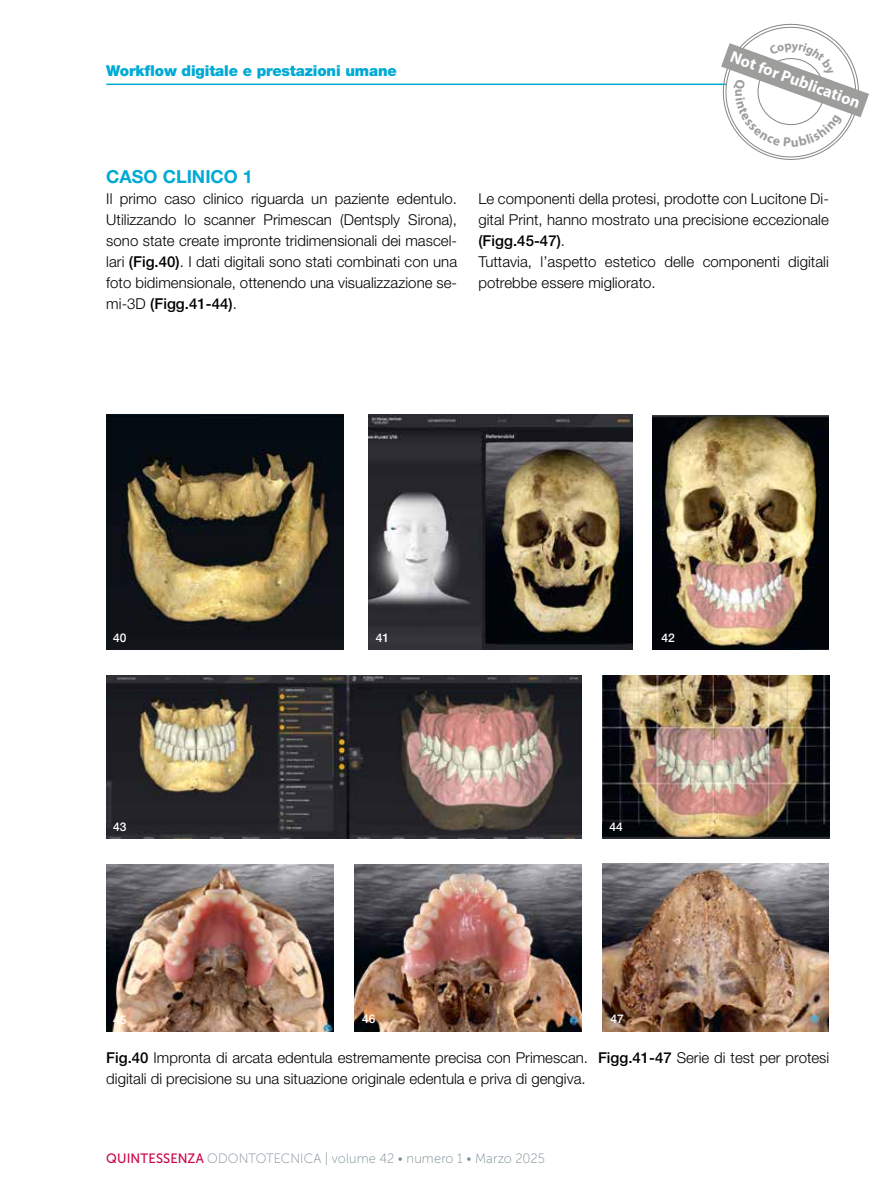
<style>
.page{position:relative;width:893px;height:1191px;background:#fff}
.page>*{position:absolute;margin:0;border:0;box-sizing:border-box;transform-origin:0 0}
.t1{font:700 18px "Helvetica Neue LT Std";color:#00aad5}
.t2{font:700 16.35px "Myriad Pro";color:#fff}
.t3{font:300 15px/21px "Helvetica Neue LT Std";letter-spacing:.005em;color:#000}
.t4{font:900 15px "Helvetica Neue LT Std";letter-spacing:-.01em;color:#00aad5}
.t5{font:13.5px "Museo Sans 100";letter-spacing:.01em;color:#7a8c94;scale:.96 1}
.t6{font:500 12px "Helvetica Neue LT Std";color:#fff}
.s1{font-weight:500}
.s2{font-family:"Museo Sans 500";color:#cb0147}
</style>
<div class="page">
<hr style="left:106px;top:84px;width:723px;height:1px;background:#00aad5">
<img style="left:106px;top:415px;width:238px;height:234px">
<img style="left:369px;top:415px;width:263px;height:234px">
<img style="left:106px;top:675px;width:475px;height:163px">
<img style="left:106px;top:864px;width:227px;height:167px">
<img style="left:653px;top:415px;width:176px;height:234px">
<img style="left:602px;top:675px;width:227px;height:163px">
<img style="left:354px;top:864px;width:227px;height:167px">
<img style="left:602px;top:863px;width:227px;height:168px">
<svg style="left:715px;top:23px;width:154px;height:137px"></svg>
<p class="t4" style="left:106px;top:62px;width:292px">Workflow digitale e prestazioni umane</p>
<p class="t2" style="left:734px;top:46px;width:139px;rotate:20deg">Not for Publication</p>
<p class="t1" style="left:106px;top:165px;width:148px">CASO CLINICO 1</p>
<p class="t3" style="left:106px;top:188px;width:352px;text-align:justify">Il primo caso clinico riguarda un paziente edentulo.<br>Utilizzando lo scanner Primescan (Dentsply Sirona), sono state create impronte tridimensionali dei mascel&shy;lari <span class="s1">(Fig.40)</span>. I dati digitali sono stati combinati con una foto bidimensionale, ottenendo una visualizzazione se&shy;mi-3D <span class="s1">(Figg.41-44)</span>.</p>
<p class="t3" style="left:478px;top:188px;width:352px">Le componenti della protesi, prodotte con Lucitone Di&shy;gital Print, hanno mostrato una precisione eccezionale <span class="s1">(Figg.45-47)</span>.<br>Tuttavia, l’aspetto estetico delle componenti digitali potrebbe essere migliorato.</p>
<p class="t6" style="left:113px;top:631px;width:15px">40</p>
<p class="t6" style="left:113px;top:819px;width:15px">43</p>
<p class="t6" style="left:376px;top:631px;width:15px">41</p>
<p class="t6" style="left:661px;top:631px;width:15px">42</p>
<p class="t6" style="left:609px;top:819px;width:15px">44</p>
<p class="t6" style="left:113px;top:1012px;width:15px">45</p>
<p class="t6" style="left:362px;top:1011px;width:15px">46</p>
<p class="t6" style="left:610px;top:1011px;width:15px">47</p>
<p class="t3" style="left:106px;top:1047px;width:724px"><span class="s1">Fig.40</span> Impronta di arcata edentula estremamente precisa con Primescan. <span class="s1">Figg.41-47</span> Serie di test per protesi digitali di precisione su una situazione originale edentula e priva di gengiva.</p>
<p class="t5" style="left:106px;top:1151px;width:458px"><span class="s2">QUINTESSENZA</span> ODONTOTECNICA | volume 42 • numero 1 • Marzo 2025</p>
</div>
